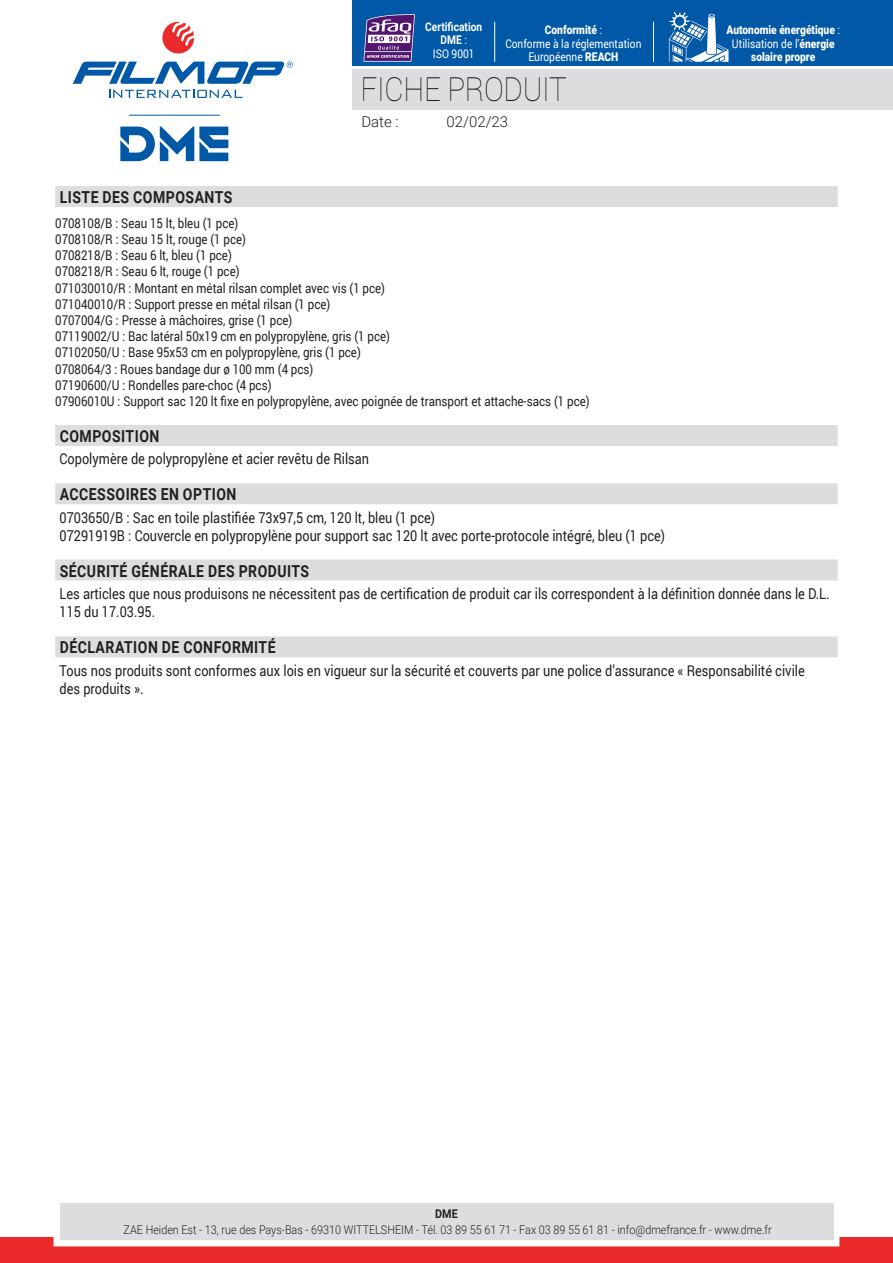
<style>
.page{position:relative;width:893px;height:1263px;background:#fff}
.page>*{position:absolute;margin:0;border:0;box-sizing:border-box;transform-origin:0 0}
.t1{font:100 33px "Roboto";letter-spacing:-.01em;color:#231f20;scale:.9 1}
.t2{font:700 16.5px "Roboto";letter-spacing:.035em;color:#231f20;scale:.85 1}
.t3{font:15px/18px "Roboto";color:#231f20;scale:.85 1}
.t4{font:300 15px "Roboto";color:#231f20}
.t5{font:13.5px/16.2px "Roboto";color:#231f20;scale:.85 1}
.t6{font:300 12px "Roboto";color:#231f20;scale:.9 1}
.t7{font:900 12px/13.5px "Roboto";color:#fff;text-align:center;scale:.85 1}
.t8{font:12px/13.5px "Roboto";color:#fff;text-align:center;scale:.85 1}
.t9{font:700 12px/13.5px "Roboto";color:#fff;text-align:center;scale:.85 1}
.t10{font:700 12px "Roboto";color:#231f20;scale:.9 1}
.s1{font-weight:400}
.s2{font-weight:900}
</style>
<div class="page">
<div style="left:353px;top:69px;width:540px;height:40px;background:#dcdddf"></div>
<svg style="left:109px;top:90px;width:133px;height:8px"></svg>
<svg style="left:162px;top:22px;width:32px;height:32px"></svg>
<svg style="left:73px;top:61px;width:220px;height:23px"></svg>
<div style="left:353px;top:0;width:540px;height:66px;background:#0158a6"></div>
<div style="left:0;top:1237px;width:893px;height:26px;background:#e9292a"></div>
<div style="left:54px;top:1197px;width:785px;height:49px;border:12px solid #fff"></div>
<div style="left:60px;top:1203px;width:773px;height:37px;background:#dcdddf"></div>
<svg style="left:120px;top:126px;width:108px;height:35px"></svg>
<hr style="left:129px;top:115px;width:91px;height:1px;background:#0158a6">
<hr style="left:653px;top:22px;width:1px;height:40px;background:#fff">
<hr style="left:494px;top:22px;width:1px;height:40px;background:#fff">
<svg style="left:669px;top:12px;width:59px;height:50px"></svg>
<svg style="left:363px;top:14px;width:52px;height:48px;background:#7a619e"></svg>
<hr style="left:365px;top:51px;width:46px;height:1px;background:#fff">
<div style="left:55px;top:186px;width:783px;height:21px;background:#dcdddf"></div>
<div style="left:55px;top:425px;width:783px;height:21px;background:#dcdddf"></div>
<div style="left:55px;top:483px;width:783px;height:21px;background:#dcdddf"></div>
<div style="left:55px;top:559px;width:783px;height:21px;background:#dcdddf"></div>
<div style="left:55px;top:636px;width:783px;height:21px;background:#dcdddf"></div>
<p class="t9" style="left:425px;top:19px;width:68px">Certification<br>DME <span class="s1">:<br>ISO 9001</span></p>
<p class="t7" style="left:726px;top:23px;width:135px">Autonomie énergétique <span class="s1">:<br>Utilisation de l’</span>énergie solaire propre</p>
<p class="t8" style="left:505px;top:23px;width:162px"><span class="s2">Conformité</span> :<br>Conforme à la réglementation<br>Européenne <span class="s2">REACH</span></p>
<h1 class="t1" style="left:360px;top:66px;width:231px">FICHE PRODUIT</h1>
<p class="t4" style="left:361px;top:111px;width:39px">Date :</p>
<p class="t4" style="left:446px;top:111px;width:63px">02/02/23</p>
<p class="t2" style="left:60px;top:186px;width:205px">LISTE DES COMPOSANTS</p>
<p class="t5" style="left:55px;top:214px;width:630px">0708108/B : Seau 15 lt, bleu (1 pce)<br>0708108/R : Seau 15 lt, rouge (1 pce)<br>0708218/B : Seau 6 lt, bleu (1 pce)<br>0708218/R : Seau 6 lt, rouge (1 pce)<br>071030010/R : Montant en métal rilsan complet avec vis (1 pce)<br>071040010/R : Support presse en métal rilsan (1 pce)<br>0707004/G : Presse à mâchoires, grise (1 pce)<br>07119002/U : Bac latéral 50x19 cm en polypropylène, gris (1 pce)<br>07102050/U : Base 95x53 cm en polypropylène, gris (1 pce)<br>0708064/3 : Roues bandage dur ø 100 mm (4 pcs)<br>07190600/U : Rondelles pare-choc (4 pcs)<br>07906010U : Support sac 120 lt fixe en polypropylène, avec poignée de transport et attache-sacs (1 pce)</p>
<p class="t2" style="left:60px;top:425px;width:119px">COMPOSITION</p>
<p class="t3" style="left:60px;top:449px;width:366px">Copolymère de polypropylène et acier revêtu de Rilsan</p>
<p class="t2" style="left:60px;top:483px;width:209px">ACCESSOIRES EN OPTION</p>
<p class="t3" style="left:60px;top:508px;width:714px">0703650/B : Sac en toile plastifiée 73x97,5 cm, 120 lt, bleu (1 pce)<br>07291919B : Couvercle en polypropylène pour support sac 120 lt avec porte-protocole intégré, bleu (1 pce)</p>
<p class="t2" style="left:60px;top:559px;width:295px">SÉCURITÉ GÉNÉRALE DES PRODUITS</p>
<p class="t3" style="left:60px;top:584px;width:907px">Les articles que nous produisons ne nécessitent pas de certification de produit car ils correspondent à la définition donnée dans le D.L.<br>115 du 17.03.95.</p>
<p class="t2" style="left:60px;top:636px;width:256px">DÉCLARATION DE CONFORMITÉ</p>
<p class="t3" style="left:60px;top:661px;width:878px">Tous nos produits sont conformes aux lois en vigueur sur la sécurité et couverts par une police d’assurance « Responsabilité civile des produits ».</p>
<p class="t10" style="left:435px;top:1205px;width:27px">DME</p>
<p class="t6" style="left:124px;top:1222px;width:722px">ZAE Heiden Est - 13, rue des Pays-Bas - 69310 WITTELSHEIM - Tél. 03 89 55 61 71 - Fax 03 89 55 61 81 - info@dmefrance.fr - www.dme.fr</p>
</div>
